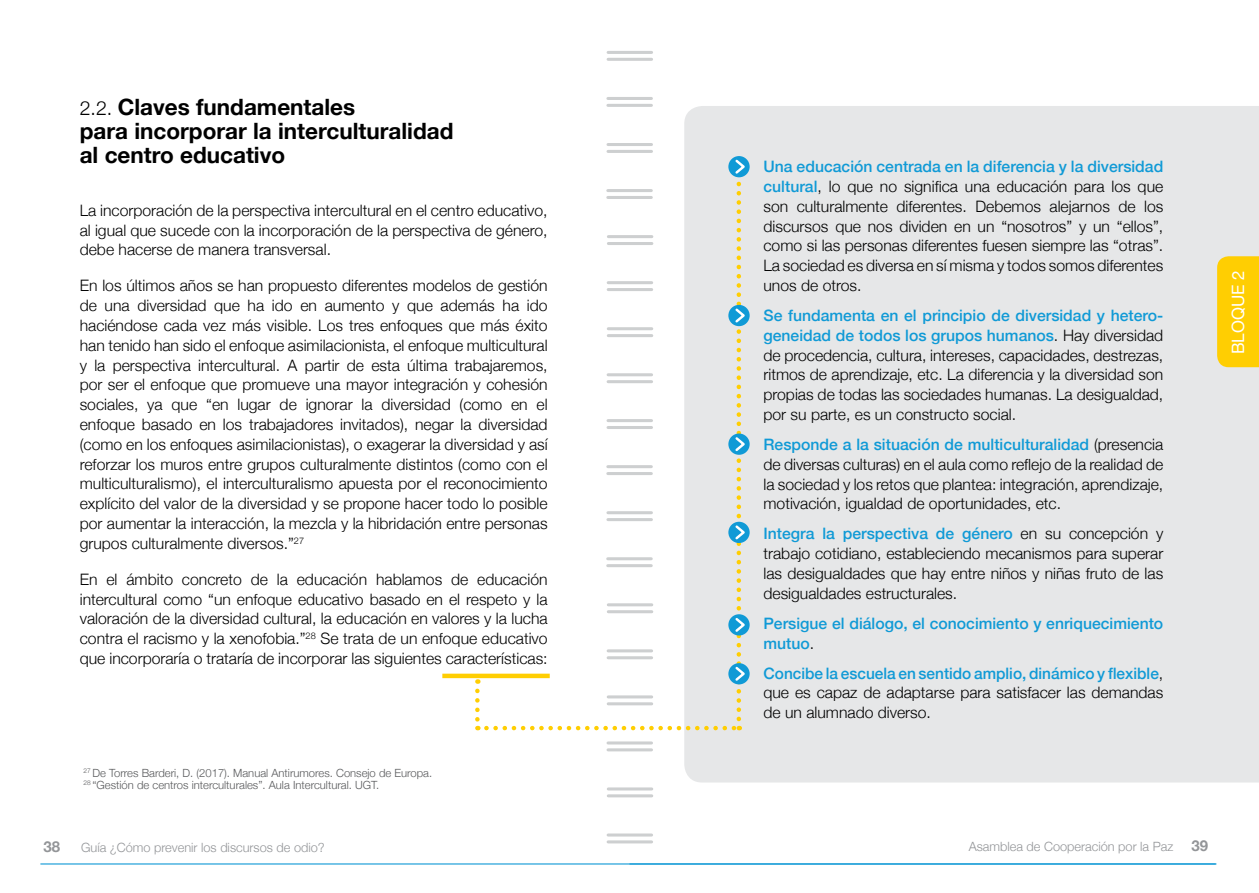
<style>
.page{position:relative;width:1259px;height:893px;background:#fff}
.page>*{position:absolute;margin:0;border:0;box-sizing:border-box;transform-origin:0 0}
.t1{font:700 22.5px/24px "Helvetica Neue";color:#000}
.t2{font:16.95px "Helvetica Neue";color:#fff}
.t3{font:300 15.75px/19.8px "Helvetica Neue";color:#000;text-align:justify}
.t4{font:500 15.75px/19.8px "Helvetica Neue";color:#109ad6}
.t5{font:700 15px "Helvetica Neue";color:#939598}
.t6{font:300 12.75px "Helvetica Neue";color:#939598}
.t7{font:300 11.25px/12px "Helvetica Neue";color:#58595b}
.s1{font-weight:300;font-size:19.5px}
.s2{font-weight:500;color:#109ad6}
.s3{font-weight:300;color:#000}
.s4{font-weight:700;font-size:15px}
</style>
<div class="page">
<hr style="left:40px;top:863px;width:1176px;height:1px;background:#109ad6">
<div style="left:684px;top:106px;width:575px;height:676px;background:#e6e7e8"></div>
<svg style="left:475px;top:691px;width:4px;height:39px"></svg>
<svg style="left:486px;top:726px;width:254px;height:4px"></svg>
<div style="left:728px;top:156px;width:21px;height:21px;background:#109ad6;border-radius:50%"></div>
<div style="left:728px;top:305px;width:21px;height:21px;background:#109ad6;border-radius:50%"></div>
<svg style="left:728px;top:433px;width:21px;height:22px"></svg>
<div style="left:728px;top:522px;width:21px;height:21px;background:#109ad6;border-radius:50%"></div>
<div style="left:728px;top:614px;width:21px;height:21px;background:#109ad6;border-radius:50%"></div>
<div style="left:728px;top:663px;width:21px;height:21px;background:#109ad6;border-radius:50%"></div>
<svg style="left:733px;top:157px;width:14px;height:562px;background:#c4d8d0"></svg>
<hr style="left:608px;top:51px;width:43px;height:3px;background:#cdcfd0">
<hr style="left:608px;top:58px;width:43px;height:3px;background:#cdcfd0">
<hr style="left:608px;top:235px;width:44px;height:3px;background:#cdcfd0">
<hr style="left:608px;top:242px;width:44px;height:3px;background:#cdcfd0">
<hr style="left:608px;top:143px;width:43px;height:3px;background:#cdcfd0">
<hr style="left:608px;top:150px;width:43px;height:3px;background:#cdcfd0">
<hr style="left:608px;top:787px;width:44px;height:3px;background:#cdcfd0">
<hr style="left:608px;top:794px;width:44px;height:3px;background:#cdcfd0">
<hr style="left:608px;top:327px;width:44px;height:3px;background:#cdcfd0">
<hr style="left:608px;top:334px;width:44px;height:3px;background:#cdcfd0">
<hr style="left:608px;top:97px;width:43px;height:3px;background:#cdcfd0">
<hr style="left:608px;top:104px;width:43px;height:3px;background:#cdcfd0">
<hr style="left:608px;top:281px;width:43px;height:3px;background:#cdcfd0">
<hr style="left:608px;top:288px;width:43px;height:3px;background:#cdcfd0">
<hr style="left:608px;top:189px;width:43px;height:3px;background:#cdcfd0">
<hr style="left:608px;top:196px;width:43px;height:3px;background:#cdcfd0">
<hr style="left:608px;top:833px;width:43px;height:3px;background:#cdcfd0">
<hr style="left:608px;top:840px;width:43px;height:3px;background:#cdcfd0">
<hr style="left:608px;top:373px;width:43px;height:3px;background:#cdcfd0">
<hr style="left:608px;top:380px;width:43px;height:3px;background:#cdcfd0">
<hr style="left:608px;top:419px;width:43px;height:3px;background:#cdcfd0">
<hr style="left:608px;top:426px;width:43px;height:3px;background:#cdcfd0">
<hr style="left:608px;top:603px;width:44px;height:3px;background:#cdcfd0">
<hr style="left:608px;top:610px;width:44px;height:3px;background:#cdcfd0">
<hr style="left:608px;top:511px;width:43px;height:3px;background:#cdcfd0">
<hr style="left:608px;top:518px;width:43px;height:3px;background:#cdcfd0">
<hr style="left:608px;top:695px;width:44px;height:3px;background:#cdcfd0">
<hr style="left:608px;top:702px;width:44px;height:3px;background:#cdcfd0">
<hr style="left:608px;top:465px;width:43px;height:3px;background:#cdcfd0">
<hr style="left:608px;top:472px;width:43px;height:3px;background:#cdcfd0">
<hr style="left:608px;top:649px;width:43px;height:3px;background:#cdcfd0">
<hr style="left:608px;top:656px;width:43px;height:3px;background:#cdcfd0">
<hr style="left:608px;top:557px;width:43px;height:3px;background:#cdcfd0">
<hr style="left:608px;top:564px;width:43px;height:3px;background:#cdcfd0">
<hr style="left:608px;top:741px;width:43px;height:3px;background:#cdcfd0">
<hr style="left:608px;top:748px;width:43px;height:3px;background:#cdcfd0">
<hr style="left:442px;top:674px;width:108px;height:4px;background:#ffce02">
<div style="left:1217px;top:256px;width:42px;height:111px;background:#ffce02"></div>
<h1 class="t1" style="left:80px;top:96px;width:375px"><span class="s1">2.2.</span> Claves fundamentales<br>para incorporar la interculturalidad al centro educativo</h1>
<p class="t3" style="left:80px;top:199px;width:469px">La incorporación de la perspectiva intercultural en el centro educativo, al igual que sucede con la incorporación de la perspectiva de género, debe hacerse de manera transversal.</p>
<p class="t3" style="left:80px;top:275px;width:469px">En los últimos años se han propuesto diferentes modelos de gestión de una diversidad que ha ido en aumento y que además ha ido haciéndose cada vez más visible. Los tres enfoques que más éxito han tenido han sido el enfoque asimilacionista, el enfoque multicultural y la perspectiva intercultural. A partir de esta última trabajaremos, por ser el enfoque que promueve una mayor integración y cohesión sociales, ya que “en lugar de ignorar la diversidad (como en el enfoque basado en los trabajadores invitados), negar la diversidad (como en los enfoques asimilacionistas), o exagerar la diversidad y así reforzar los muros entre grupos culturalmente distintos (como con el multiculturalismo), el interculturalismo apuesta por el reconocimiento explícito del valor de la diversidad y se propone hacer todo lo posible por aumentar la interacción, la mezcla y la hibridación entre personas grupos culturalmente diversos.”<sup>27</sup></p>
<p class="t3" style="left:80px;top:568px;width:469px">En el ámbito concreto de la educación hablamos de educación intercultural como “un enfoque educativo basado en el respeto y la valoración de la diversidad cultural, la educación en valores y la lucha contra el racismo y la xenofobia.”<sup>28</sup> Se trata de un enfoque educativo que incorporaría o trataría de incorporar las siguientes características:</p>
<p class="t7" style="left:83px;top:766px;width:350px"><sup>27</sup> De Torres Barderi, D. (2017). Manual Antirumores. Consejo de Europa.<br><sup>28</sup> “Gestión de centros interculturales”. Aula Intercultural. UGT.</p>
<p class="t3" style="left:763px;top:156px;width:401px"><span class="s2">Una educación centrada en la diferencia y la diversidad cultural</span>, lo que no significa una educación para los que son culturalmente diferentes. Debemos alejarnos de los discursos que nos dividen en un “nosotros” y un “ellos”, como si las personas diferentes fuesen siempre las “otras”.<br>La sociedad es diversa en sí misma y todos somos diferentes unos de otros.</p>
<p class="t3" style="left:763px;top:304px;width:401px"><span class="s2">Se fundamenta en el principio de diversidad y hetero&shy;geneidad de todos los grupos humanos</span>. Hay diversidad de procedencia, cultura, intereses, capacidades, destrezas, ritmos de aprendizaje, etc. La diferencia y la diversidad son propias de todas las sociedades humanas. La desigualdad, por su parte, es un constructo social.</p>
<p class="t3" style="left:763px;top:433px;width:401px"><span class="s2">Responde a la situación de multiculturalidad</span> (presencia de diversas culturas) en el aula como reflejo de la realidad de la sociedad y los retos que plantea: integración, aprendizaje, motivación, igualdad de oportunidades, etc.</p>
<p class="t3" style="left:763px;top:523px;width:401px"><span class="s2">Integra la perspectiva de género</span> en su concepción y trabajo cotidiano, estableciendo mecanismos para superar las desigualdades que hay entre niños y niñas fruto de las desigualdades estructurales.</p>
<p class="t4" style="left:763px;top:612px;width:401px">Persigue el diálogo, el conocimiento y enriquecimiento mutuo<span class="s3">.</span></p>
<p class="t3" style="left:763px;top:662px;width:401px"><span class="s2">Concibe la escuela en sentido amplio, dinámico y flexible</span>, que es capaz de adaptarse para satisfacer las demandas de un alumnado diverso.</p>
<p class="t5" style="left:44px;top:835px;width:18px">38</p>
<p class="t6" style="left:81px;top:837px;width:245px">Guía ¿Cómo prevenir los discursos de odio?</p>
<p class="t6" style="left:968px;top:836px;width:241px">Asamblea de Cooperación por la Paz <span class="s4">39</span></p>
<p class="t2" style="left:1226px;top:354px;width:85px;rotate:-90deg">BLOQUE 2</p>
</div>
